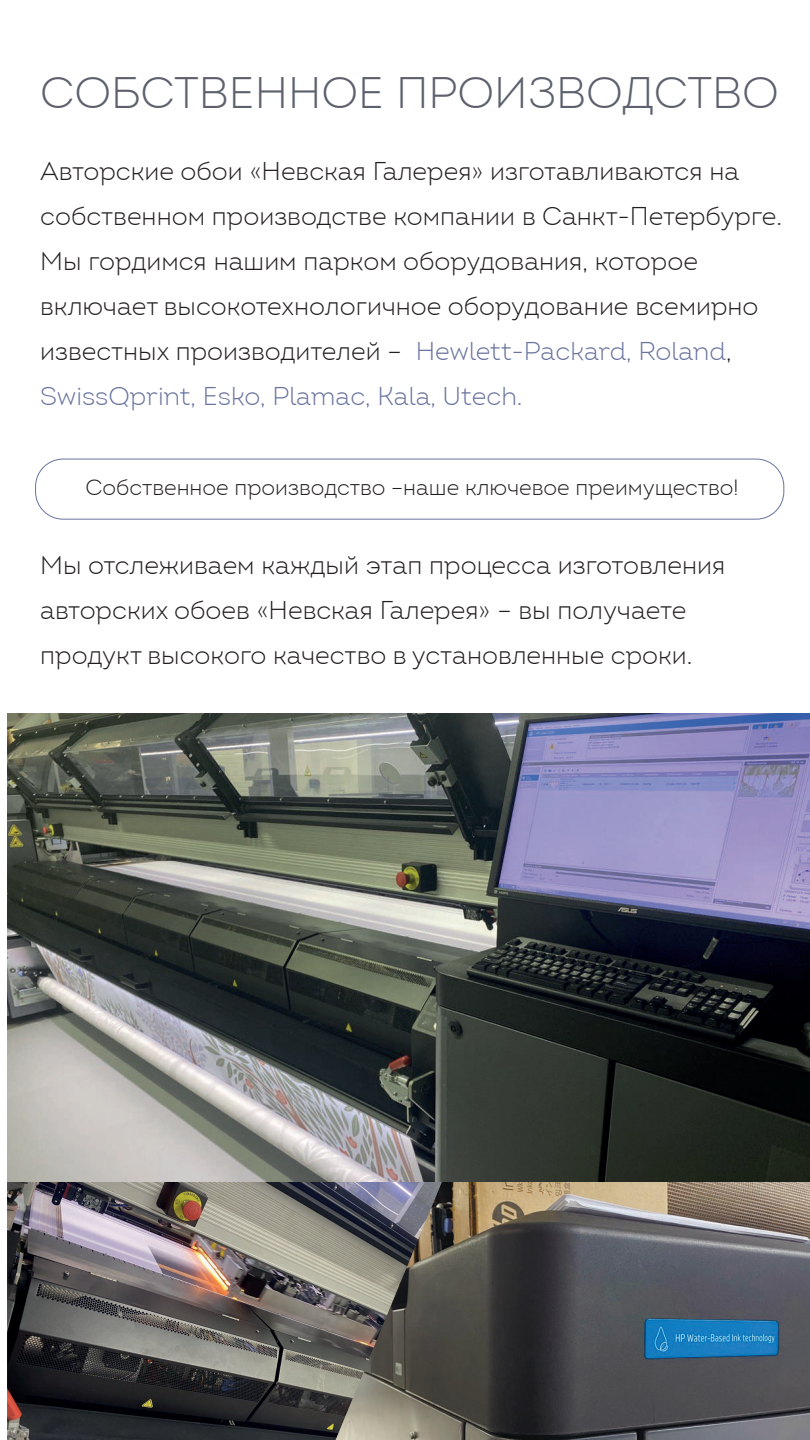
<style>
.page{position:relative;width:810px;height:1440px;background:#fff}
.page>*{position:absolute;margin:0;border:0;box-sizing:border-box;transform-origin:0 0}
.t1{font:45px "Intro Trial Lt";color:#5d616d}
.t2{font:26.25px/45px "Intro Trial Lt";color:#231f20}
.t3{font:22.5px "Intro Trial Lt";color:#231f20}
.s1{color:#69739e}
</style>
<div class="page">
<div style="left:35px;top:459px;width:749px;height:61px;border:1px solid #69739e;border-radius:27px"></div>
<img style="left:7px;top:1181px;width:329px;height:259px">
<img style="left:336px;top:1181px;width:474px;height:259px">
<img style="left:7px;top:714px;width:803px;height:467px">
<h1 class="t1" style="left:40px;top:68px;width:740px">СОБСТВЕННОЕ ПРОИЗВОДСТВО</h1>
<p class="t2" style="left:40px;top:149px;width:743px">Авторские обои «Невская Галерея» изготавливаются на собственном производстве компании в Санкт-Петербурге.<br>Мы гордимся нашим парком оборудования, которое включает высокотехнологичное оборудование всемирно известных производителей – <span class="s1">Hewlett-Packard, Roland</span>, <span class="s1">SwissQprint, Esko, Plamac, Kala, Utech.</span></p>
<p class="t3" style="left:85px;top:475px;width:655px">Собственное производство –наше ключевое преимущество!</p>
<p class="t2" style="left:40px;top:542px;width:686px">Мы отслеживаем каждый этап процесса изготовления авторских обоев «Невская Галерея» – вы получаете продукт высокого качество в установленные сроки.</p>
</div>
